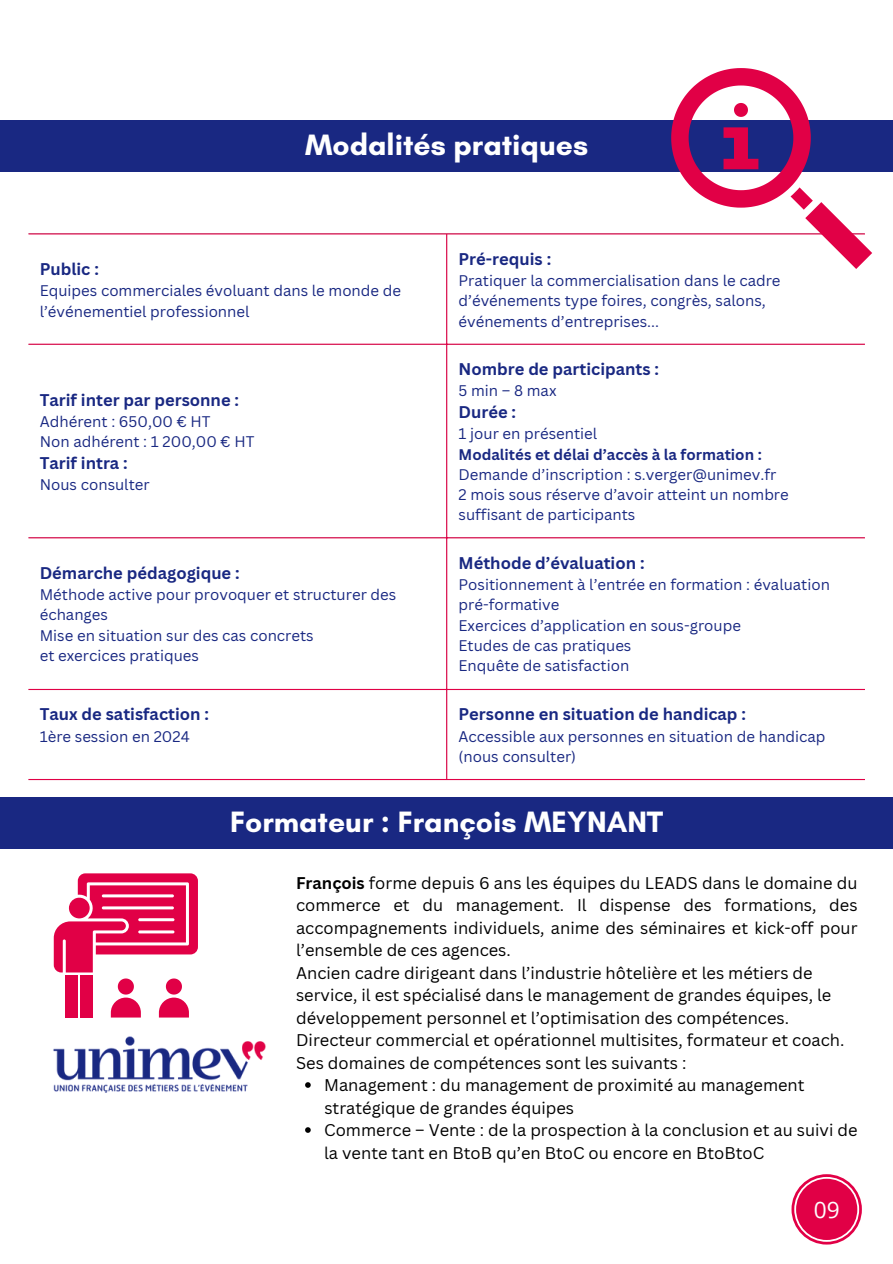
<style>
.page{position:relative;width:893px;height:1264px;background:#fff}
.page>*{position:absolute;margin:0;border:0;box-sizing:border-box;transform-origin:0 0}
.t1{font:700 30px "Glacial Indifference";color:#fff}
.t2{font:22.65px "Open Sans";color:#fefefe}
.t3{font:16.5px/22.5px "Canva Sans";color:#000;text-align:justify}
.t4{font:700 16.5px "Canva Sans";color:#192882}
.t5{font:15px/20.2px "Canva Sans";color:#192882}
.t6{font:700 15px "Canva Sans";color:#192882}
.s1{font-weight:700}
</style>
<div class="page">
<hr style="left:446px;top:234px;width:1px;height:545px;background:#e10046">
<hr style="left:28px;top:233px;width:836px;height:1px;background:#e10046">
<hr style="left:28px;top:344px;width:836px;height:1px;background:#e10046">
<hr style="left:28px;top:537px;width:836px;height:1px;background:#e10046">
<hr style="left:28px;top:689px;width:836px;height:1px;background:#e10046">
<hr style="left:28px;top:779px;width:836px;height:1px;background:#e10046">
<div style="left:0;top:797px;width:892px;height:51px;background:#192882"></div>
<svg style="left:159px;top:978px;width:30px;height:39px"></svg>
<svg style="left:111px;top:978px;width:30px;height:39px"></svg>
<div style="left:66px;top:975px;width:12px;height:42px;background:#e10046"></div>
<div style="left:81px;top:975px;width:12px;height:42px;background:#e10046"></div>
<svg style="left:54px;top:873px;width:144px;height:99px"></svg>
<img style="left:53px;top:1036px;width:213px;height:57px">
<svg style="left:305px;top:1082px;width:6px;height:5px"></svg>
<svg style="left:305px;top:1127px;width:6px;height:5px"></svg>
<svg style="left:791px;top:1174px;width:70px;height:70px"></svg>
<div style="left:796px;top:1178px;width:61px;height:61px;background:#e10046;border-radius:50%"></div>
<div style="left:0;top:120px;width:892px;height:51px;background:#192882"></div>
<svg style="left:671px;top:68px;width:201px;height:201px"></svg>
<p class="t1" style="left:305px;top:126px;width:284px">Modalités pratiques</p>
<p class="t4" style="left:40px;top:257px;width:61px">Public :</p>
<h1 class="t5" style="left:40px;top:280px;width:363px">Equipes commerciales évoluant dans le monde de l’événementiel professionnel</h1>
<p class="t4" style="left:40px;top:388px;width:201px">Tarif inter par personne :</p>
<p class="t5" style="left:40px;top:411px;width:172px">Adhérent : 650,00 € HT</p>
<p class="t5" style="left:40px;top:431px;width:216px">Non adhérent : 1 200,00 € HT</p>
<p class="t4" style="left:40px;top:451px;width:89px">Tarif intra :</p>
<p class="t5" style="left:40px;top:474px;width:111px">Nous consulter</p>
<p class="t4" style="left:40px;top:561px;width:201px">Démarche pédagogique :</p>
<p class="t5" style="left:40px;top:584px;width:358px">Méthode active pour provoquer et structurer des</p>
<p class="t5" style="left:40px;top:604px;width:70px">échanges</p>
<p class="t5" style="left:40px;top:624px;width:275px">Mise en situation sur des cas concrets</p>
<p class="t5" style="left:40px;top:645px;width:161px">et exercices pratiques</p>
<p class="t4" style="left:40px;top:702px;width:171px">Taux de satisfaction :</p>
<p class="t5" style="left:40px;top:725px;width:152px">1ère session en 2024</p>
<p class="t4" style="left:458px;top:247px;width:94px">Pré-requis :</p>
<p class="t5" style="left:458px;top:270px;width:323px">Pratiquer la commercialisation dans le cadre d’événements type foires, congrès, salons, événements d’entreprises...</p>
<p class="t4" style="left:458px;top:357px;width:202px">Nombre de participants :</p>
<p class="t5" style="left:458px;top:380px;width:99px">5 min – 8 max</p>
<p class="t4" style="left:458px;top:400px;width:59px">Durée :</p>
<p class="t5" style="left:458px;top:423px;width:140px">1 jour en présentiel</p>
<p class="t6" style="left:458px;top:443px;width:305px">Modalités et délai d’accès à la formation :</p>
<p class="t5" style="left:458px;top:464px;width:319px">Demande d’inscription : s.verger@unimev.fr</p>
<p class="t5" style="left:458px;top:484px;width:332px">2 mois sous réserve d’avoir atteint un nombre suffisant de participants</p>
<p class="t4" style="left:458px;top:551px;width:187px">Méthode d’évaluation :</p>
<p class="t5" style="left:458px;top:574px;width:373px">Positionnement à l’entrée en formation : évaluation pré-formative</p>
<p class="t5" style="left:458px;top:614px;width:284px">Exercices d’application en sous-groupe</p>
<p class="t5" style="left:458px;top:635px;width:174px">Etudes de cas pratiques</p>
<p class="t5" style="left:458px;top:655px;width:172px">Enquête de satisfaction</p>
<p class="t4" style="left:458px;top:702px;width:289px">Personne en situation de handicap :</p>
<p class="t5" style="left:458px;top:725px;width:368px">Accessible aux personnes en situation de handicap</p>
<p class="t5" style="left:458px;top:746px;width:119px">(nous consulter)</p>
<p class="t1" style="left:230px;top:803px;width:435px">Formateur : François MEYNANT</p>
<h1 class="t3" style="left:296px;top:871px;width:563px"><span class="s1">François</span> forme depuis 6 ans les équipes du LEADS dans le domaine du commerce et du management. Il dispense des formations, des accompagnements individuels, anime des séminaires et kick-off pour l’ensemble de ces agences.</h1>
<p class="t3" style="left:296px;top:961px;width:518px">Ancien cadre dirigeant dans l’industrie hôtelière et les métiers de</p>
<p class="t3" style="left:296px;top:983px;width:537px">service, il est spécialisé dans le management de grandes équipes, le</p>
<p class="t3" style="left:296px;top:1006px;width:494px">développement personnel et l’optimisation des compétences.</p>
<p class="t3" style="left:296px;top:1028px;width:550px">Directeur commercial et opérationnel multisites, formateur et coach.</p>
<p class="t3" style="left:296px;top:1051px;width:392px">Ses domaines de compétences sont les suivants :</p>
<p class="t3" style="left:324px;top:1073px;width:482px">Management : du management de proximité au management</p>
<p class="t3" style="left:324px;top:1096px;width:251px">stratégique de grandes équipes</p>
<p class="t3" style="left:324px;top:1118px;width:535px">Commerce – Vente : de la prospection à la conclusion et au suivi de la vente tant en BtoB qu’en BtoC ou encore en BtoBtoC</p>
<p class="t2" style="left:813px;top:1193px;width:27px">09</p>
</div>
